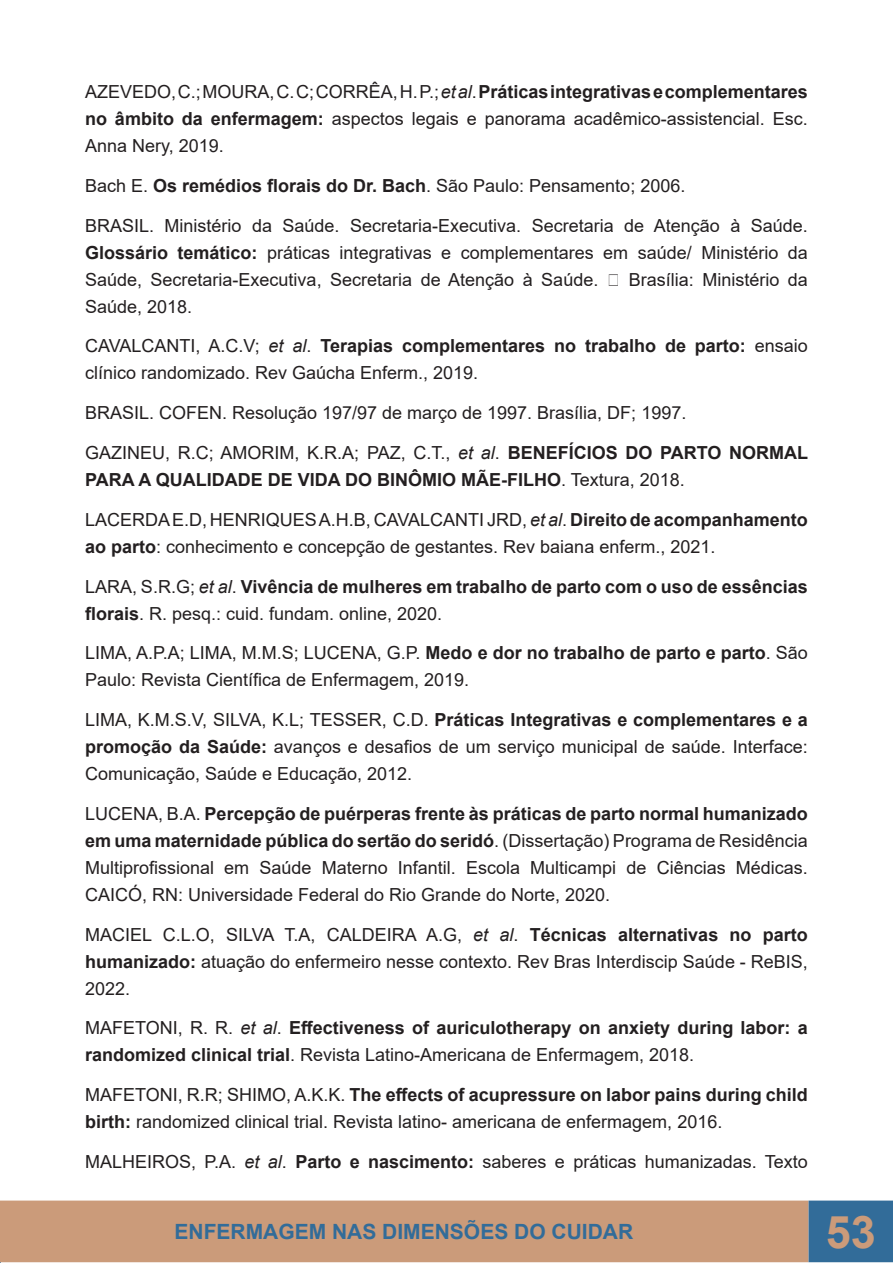
<style>
.page{position:relative;width:893px;height:1263px;background:#fff}
.page>*{position:absolute;margin:0;border:0;box-sizing:border-box;transform-origin:0 0}
.t1{font:700 45px "Arial";color:#cb9b7a}
.t2{font:700 21px "Arial";color:#326c99}
.t3{font:18px/27px "Arial";color:#231f20;text-align:justify}
.t4{font:700 18px/27px "Arial";color:#231f20}
.s1{font-style:italic}
.s2{font-weight:700}
.s3{font-weight:400}
.s4{font-weight:400;font-style:italic}
</style>
<div class="page">
<div style="left:0;top:1201px;width:808px;height:60px;background:#cb9b7a"></div>
<div style="left:0;top:1200px;width:808px;height:62px;border:2px solid #cb9b7a"></div>
<div style="left:809px;top:1201px;width:83px;height:60px;background:#326c99"></div>
<div style="left:808px;top:1200px;width:85px;height:62px;border:2px solid #326c99"></div>
<p class="t3" style="left:85px;top:78px;width:724px">AZEVEDO, C.; MOURA, C. C; CORRÊA, H. P.; <span class="s1">et al</span>. <span class="s2">Práticas integrativas e complementares no âmbito da enfermagem:</span> aspectos legais e panorama acadêmico-assistencial. Esc.<br>Anna Nery, 2019.</p>
<p class="t3" style="left:85px;top:172px;width:602px">Bach E. <span class="s2">Os remédios florais do Dr. Bach</span>. São Paulo: Pensamento; 2006.</p>
<p class="t3" style="left:85px;top:212px;width:724px">BRASIL. Ministério da Saúde. Secretaria-Executiva. Secretaria de Atenção à Saúde.<br><span class="s2">Glossário temático:</span> práticas integrativas e complementares em saúde/ Ministério da Saúde, Secretaria-Executiva, Secretaria de Atenção à Saúde.</p>
<p class="t3" style="left:629px;top:266px;width:181px">Brasília: Ministério da</p>
<p class="t3" style="left:85px;top:293px;width:109px">Saúde, 2018.</p>
<p class="t3" style="left:85px;top:332px;width:724px">CAVALCANTI, A.C.V; <span class="s1">et al</span>. <span class="s2">Terapias complementares no trabalho de parto:</span> ensaio clínico randomizado. Rev Gaúcha Enferm., 2019.</p>
<p class="t3" style="left:85px;top:399px;width:603px">BRASIL. COFEN. Resolução 197/97 de março de 1997. Brasília, DF; 1997.</p>
<p class="t4" style="left:85px;top:439px;width:725px"><span class="s3">GAZINEU, R.C; AMORIM, K.R.A; PAZ, C.T.,</span> <span class="s4">et al</span><span class="s3">.</span> BENEFÍCIOS DO PARTO NORMAL<br>PARA A QUALIDADE DE VIDA DO BINÔMIO MÃE-FILHO<span class="s3">. Textura, 2018.</span></p>
<p class="t3" style="left:85px;top:506px;width:724px">LACERDA E.D, HENRIQUES A.H.B, CAVALCANTI JRD, <span class="s1">et al</span>. <span class="s2">Direito de acompanhamento ao parto</span>: conhecimento e concepção de gestantes. Rev baiana enferm., 2021.</p>
<p class="t4" style="left:85px;top:573px;width:724px"><span class="s3">LARA, S.R.G;</span> <span class="s4">et al</span><span class="s3">.</span> Vivência de mulheres em trabalho de parto com o uso de essências florais<span class="s3">. R. pesq.: cuid. fundam. online, 2020.</span></p>
<p class="t3" style="left:85px;top:639px;width:724px">LIMA, A.P.A; LIMA, M.M.S; LUCENA, G.P. <span class="s2">Medo e dor no trabalho de parto e parto</span>. São<br>Paulo: Revista Científica de Enfermagem, 2019.</p>
<p class="t3" style="left:85px;top:706px;width:724px">LIMA, K.M.S.V, SILVA, K.L; TESSER, C.D. <span class="s2">Práticas Integrativas e complementares e a promoção da Saúde:</span> avanços e desafios de um serviço municipal de saúde. Interface:<br>Comunicação, Saúde e Educação, 2012.</p>
<p class="t3" style="left:85px;top:800px;width:724px">LUCENA, B.A. <span class="s2">Percepção de puérperas frente às práticas de parto normal humanizado em uma maternidade pública do sertão do seridó</span>. (Dissertação) Programa de Residência Multiprofissional em Saúde Materno Infantil. Escola Multicampi de Ciências Médicas.<br>CAICÓ, RN: Universidade Federal do Rio Grande do Norte, 2020.</p>
<p class="t3" style="left:85px;top:921px;width:724px">MACIEL C.L.O, SILVA T.A, CALDEIRA A.G, <span class="s1">et al</span>. <span class="s2">Técnicas alternativas no parto humanizado:</span> atuação do enfermeiro nesse contexto. Rev Bras Interdiscip Saúde - ReBIS, 2022.</p>
<p class="t4" style="left:85px;top:1015px;width:724px"><span class="s3">MAFETONI, R. R.</span> <span class="s4">et al</span><span class="s3">.</span> Effectiveness of auriculotherapy on anxiety during labor: a randomized clinical trial<span class="s3">. Revista Latino-Americana de Enfermagem, 2018.</span></p>
<p class="t3" style="left:85px;top:1081px;width:724px">MAFETONI, R.R; SHIMO, A.K.K. <span class="s2">The effects of acupressure on labor pains during child birth:</span> randomized clinical trial. Revista latino- americana de enfermagem, 2016.</p>
<p class="t3" style="left:85px;top:1148px;width:724px">MALHEIROS, P.A. <span class="s1">et al</span>. <span class="s2">Parto e nascimento:</span> saberes e práticas humanizadas. Texto</p>
<p class="t2" style="left:175px;top:1217px;width:460px">ENFERMAGEM NAS DIMENSÕES DO CUIDAR</p>
<h1 class="t1" style="left:826px;top:1200px;width:52px">53</h1>
</div>
